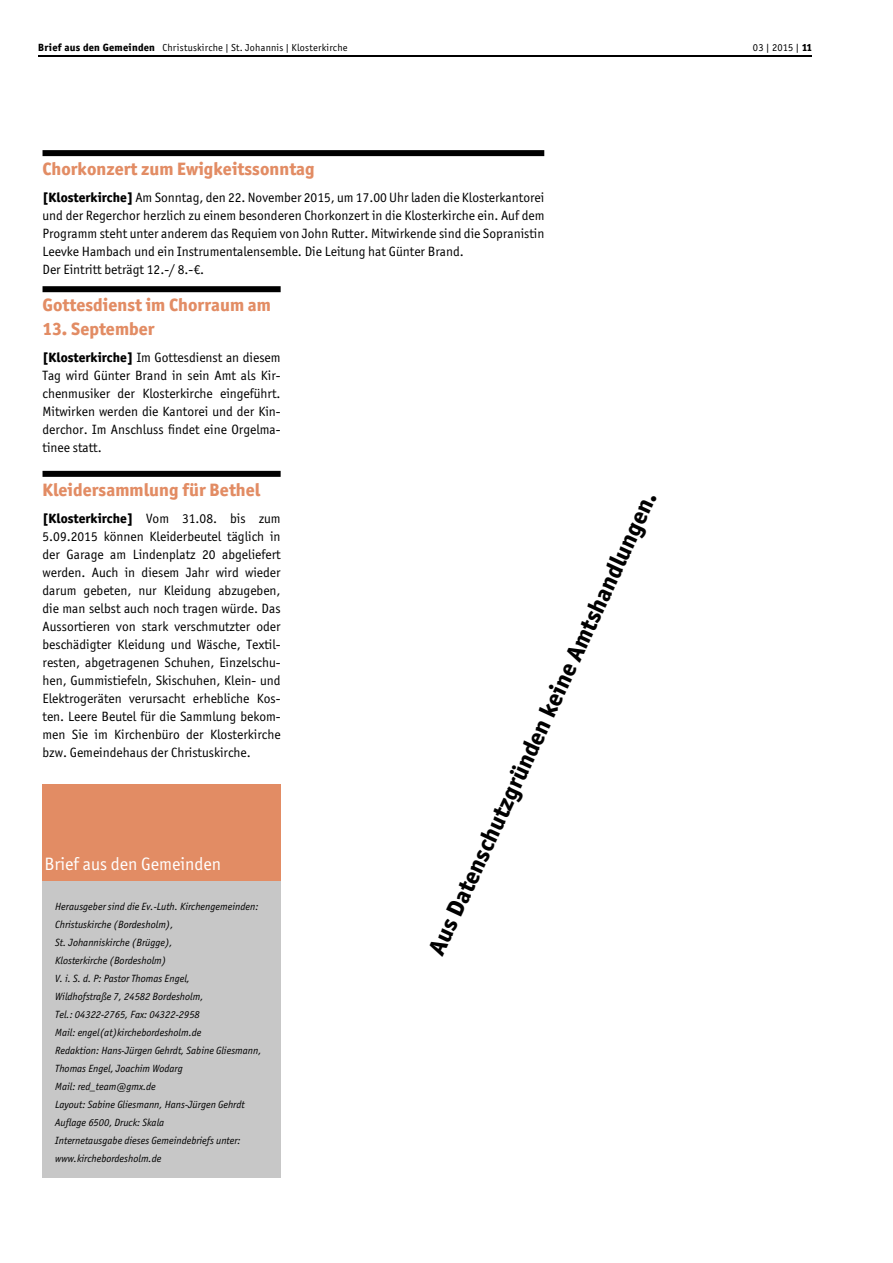
<style>
.page{position:relative;width:893px;height:1263px;background:#fff}
.page>*{position:absolute;margin:0;border:0;box-sizing:border-box;transform-origin:0 0}
.t1{font:800 24px "Officina San ITC";color:#000}
.t2{font:800 18px "Officina San ITC";color:#e28c64}
.t3{font:18px "Officina San ITC";color:#fff}
.t4{font:13.5px/18px "Officina San ITC";color:#000;text-align:justify}
.t5{font:italic 10.5px/18px "Officina San ITC";color:#000}
.t6{font:10.5px "Officina San ITC";letter-spacing:.01em;color:#000}
.t7{font:10.2px "Officina San ITC";letter-spacing:.02em;color:#000}
.s1{font-weight:800;font-size:10.5px}
.s2{font-weight:800}
</style>
<div class="page">
<hr style="left:38px;top:55px;width:774px;height:2px;background:#000">
<div style="left:43px;top:150px;width:501px;height:6px;background:#000"></div>
<div style="left:43px;top:286px;width:238px;height:6px;background:#000"></div>
<div style="left:43px;top:471px;width:238px;height:6px;background:#000"></div>
<div style="left:43px;top:785px;width:238px;height:392px;background:#c7c7c7"></div>
<div style="left:43px;top:784px;width:238px;height:96px;background:#e28c64"></div>
<p class="t7" style="left:38px;top:41px;width:311px"><span class="s1">Brief aus den Gemeinden</span> Christuskirche | St. Johannis | Klosterkirche</p>
<p class="t6" style="left:753px;top:41px;width:61px">03 | 2015 | <span class="s2">11</span></p>
<h2 class="t2" style="left:43px;top:157px;width:274px">Chorkonzert zum Ewigkeitssonntag</h2>
<p class="t4" style="left:43px;top:189px;width:503px;text-align:left"><span class="s2">[Klosterkirche]</span> Am Sonntag, den 22. November 2015, um 17.00 Uhr laden die Klosterkantorei und der Regerchor herzlich zu einem besonderen Chorkonzert in die Klosterkirche ein. Auf dem Programm steht unter anderem das Requiem von John Rutter. Mitwirkende sind die Sopranistin Leevke Hambach und ein Instrumentalensemble. Die Leitung hat Günter Brand.<br>Der Eintritt beträgt 12.-/ 8.-€.</p>
<h2 class="t2" style="left:43px;top:293px;width:230px">Gottesdienst im Chorraum am</h2>
<h2 class="t2" style="left:43px;top:317px;width:114px">13. September</h2>
<p class="t4" style="left:43px;top:349px;width:240px"><span class="s2">[Klosterkirche]</span> Im Gottesdienst an diesem Tag wird Günter Brand in sein Amt als Kir&shy;chenmusiker der Klosterkirche eingeführt.<br>Mitwirken werden die Kantorei und der Kin&shy;derchor. Im Anschluss findet eine Orgelma&shy;tinee statt.</p>
<h2 class="t2" style="left:43px;top:478px;width:219px">Kleidersammlung für Bethel</h2>
<p class="t4" style="left:43px;top:509px;width:240px"><span class="s2">[Klosterkirche]</span> Vom 31.08. bis zum 5.09.2015 können Kleiderbeutel täglich in der Garage am Lindenplatz 20 abgeliefert werden. Auch in diesem Jahr wird wieder darum gebeten, nur Kleidung abzugeben, die man selbst auch noch tragen würde. Das Aussortieren von stark verschmutzter oder beschädigter Kleidung und Wäsche, Textil&shy;resten, abgetragenen Schuhen, Einzelschu&shy;hen, Gummistiefeln, Skischuhen, Klein- und Elektrogeräten verursacht erhebliche Kos&shy;ten. Leere Beutel für die Sammlung bekom&shy;men Sie im Kirchenbüro der Klosterkirche bzw. Gemeindehaus der Christuskirche.</p>
<h1 class="t1" style="left:421px;top:947px;width:509px;rotate:-65deg">Aus Datenschutzgründen keine Amtshandlungen.</h1>
<h2 class="t3" style="left:45px;top:853px;width:178px">Brief aus den Gemeinden</h2>
<p class="t5" style="left:55px;top:897px;width:208px">Herausgeber sind die Ev.-Luth. Kirchengemeinden:<br>Christuskirche (Bordesholm),<br>St. Johanniskirche (Brügge),<br>Klosterkirche (Bordesholm)<br>V. i. S. d. P: Pastor Thomas Engel,<br>Wildhofstraße 7, 24582 Bordesholm,<br>Tel.: 04322-2765, Fax: 04322-2958<br>Mail: engel(at)kirchebordesholm.de<br>Redaktion: Hans-Jürgen Gehrdt, Sabine Gliesmann, Thomas Engel, Joachim Wodarg<br>Mail: red_team@gmx.de<br>Layout: Sabine Gliesmann, Hans-Jürgen Gehrdt Auflage 6500, Druck: Skala<br>Internetausgabe dieses Gemeindebriefs unter: www.kirchebordesholm.de</p>
</div>
